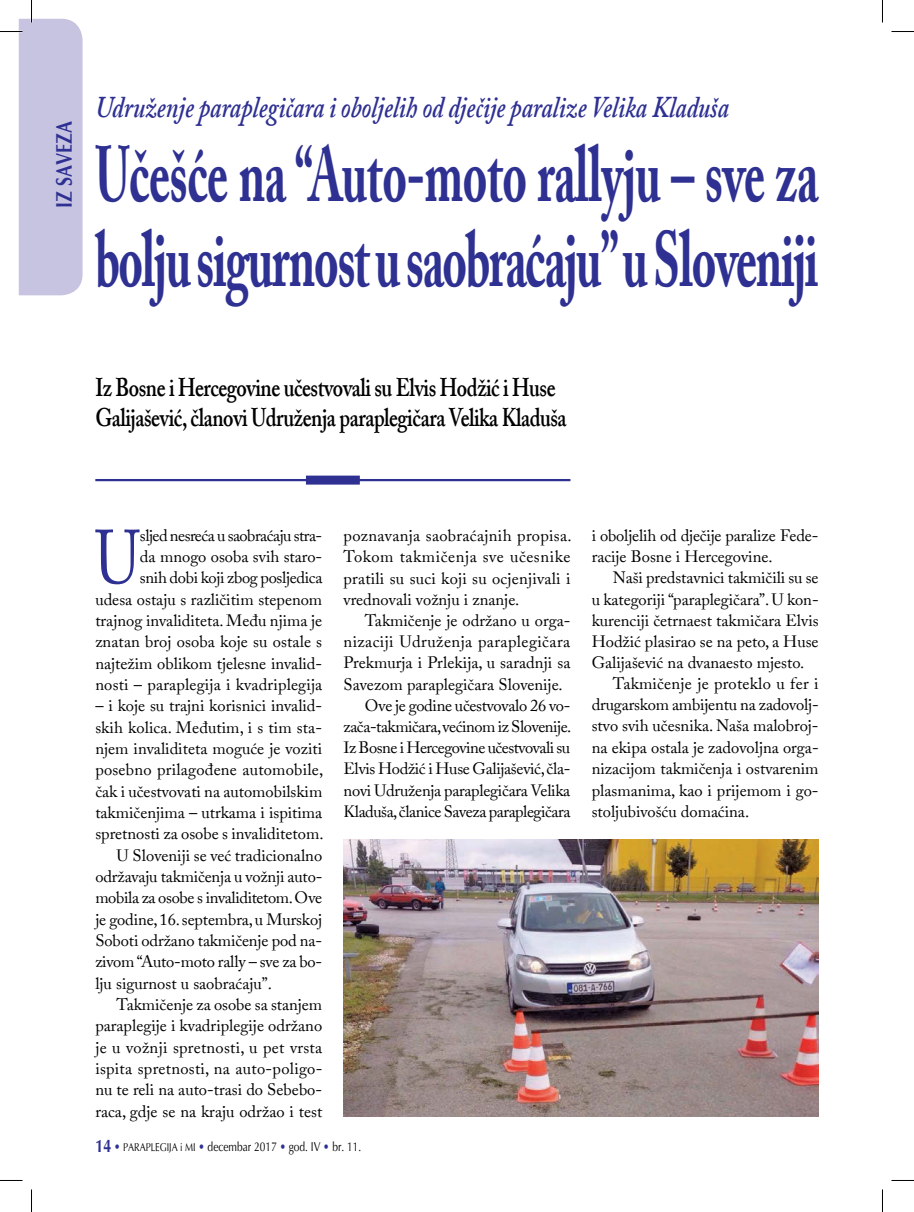
<style>
.page{position:relative;width:914px;height:1212px;background:#fff}
.page>*{position:absolute;margin:0;border:0;box-sizing:border-box;transform-origin:0 0}
.t1{font:700 78px/84px "Adobe Caslon Pro";letter-spacing:-.025em;color:#2e3092;scale:.6 1}
.t2{font:75.6px "Adobe Caslon Pro";color:#2e3092;scale:.8 1}
.t3{font:italic 600 30px "Adobe Caslon Pro";color:#2e3092;scale:.8 1}
.t4{font:600 25.5px/30px "Adobe Caslon Pro";letter-spacing:-.02em;color:#000;scale:.8 1}
.t5{font:700 22.5px "Optima";color:#2e3092;scale:.8 1}
.t6{font:16.5px/21.3px "Adobe Caslon Pro";color:#000;text-align:right}
.t7{font:16.5px "Adobe Caslon Pro";letter-spacing:-.03em;color:#000}
.t8{font:16.5px "Adobe Caslon Pro";letter-spacing:-.02em;color:#000}
.t9{font:16.5px "Adobe Caslon Pro";letter-spacing:.025em;color:#000}
.t10{font:12.75px "Optima";color:#000;scale:.8 1}
.s1{font-weight:700;font-size:18px;color:#2e3092}
.s2{color:#2e3092}
.s3{font-size:11.25px}
</style>
<div class="page">
<img style="left:343px;top:839px;width:475px;height:277px">
<hr style="left:95px;top:479px;width:475px;height:2px;background:#2e3092">
<div style="left:306px;top:475px;width:54px;height:9px;background:#2e3092"></div>
<svg style="left:891px;top:31px;width:22px;height:1px"></svg>
<svg style="left:0;top:0;width:83px;height:295px"></svg>
<svg style="left:31px;top:1189px;width:1px;height:22px"></svg>
<svg style="left:882px;top:0;width:1px;height:22px"></svg>
<svg style="left:882px;top:1189px;width:1px;height:22px"></svg>
<h3 class="t5" style="left:50px;top:208px;width:110px;rotate:-90deg">IZ savezA</h3>
<h3 class="t3" style="left:95px;top:89px;width:793px">Udruženje paraplegičara i oboljelih od dječije paralize Velika Kladuša</h3>
<h1 class="t1" style="left:95px;top:132px;width:1206px">Učešće na “Auto-moto rallyju – sve za bolju sigurnost u saobraćaju” u Sloveniji</h1>
<h3 class="t4" style="left:95px;top:372px;width:590px">Iz Bosne i Hercegovine učestvovali su Elvis Hodžić i Huse<br>Galijašević, članovi Udruženja paraplegičara Velika Kladuša</h3>
<p class="t6" style="left:95px;top:524px;width:228px">sljed nesreća u saobraćaju stra-<br>da mnogo osoba svih staro-<br>snih dobi koji zbog posljedica<br>udesa ostaju s različitim stepenom trajnog invaliditeta. Među njima je znatan broj osoba koje su ostale s najtežim oblikom tjelesne invalid&shy;nosti – paraplegija i kvadriplegija</p>
<p class="t6" style="left:95px;top:694px;width:228px">– i koje su trajni korisnici invalid-</p>
<p class="t6" style="left:95px;top:716px;width:228px">skih kolica. Međutim, i s tim sta-</p>
<p class="t6" style="left:95px;top:737px;width:228px">njem invaliditeta moguće je voziti</p>
<p class="t6" style="left:95px;top:758px;width:229px">posebno prilagođene automobile,</p>
<p class="t6" style="left:95px;top:780px;width:228px">čak i učestvovati na automobilskim</p>
<p class="t6" style="left:95px;top:801px;width:228px">takmičenjima – utrkama i ispitima</p>
<p class="t6" style="left:95px;top:822px;width:230px">spretnosti za osobe s invaliditetom.</p>
<p class="t6" style="left:117px;top:844px;width:207px">U Sloveniji se već tradicionalno</p>
<p class="t6" style="left:95px;top:865px;width:227px">održavaju takmičenja u vožnji auto-</p>
<p class="t8" style="left:95px;top:887px;width:228px">mobila za osobe s invaliditetom. Ove</p>
<p class="t6" style="left:95px;top:908px;width:228px">je godine, 16. septembra, u Murskoj</p>
<p class="t6" style="left:95px;top:929px;width:228px">Soboti održano takmičenje pod na-</p>
<p class="t6" style="left:95px;top:950px;width:228px">zivom “Auto-moto rally – sve za bo-</p>
<p class="t6" style="left:95px;top:971px;width:178px">lju sigurnost u saobraćaju”.</p>
<p class="t6" style="left:117px;top:993px;width:207px">Takmičenje za osobe sa stanjem</p>
<p class="t6" style="left:95px;top:1014px;width:228px">paraplegije i kvadriplegije održano</p>
<p class="t6" style="left:95px;top:1035px;width:228px">je u vožnji spretnosti, u pet vrsta</p>
<p class="t6" style="left:95px;top:1057px;width:228px">ispita spretnosti, na auto-poligo-</p>
<p class="t6" style="left:95px;top:1078px;width:228px">nu te reli na auto-trasi do Sebebo-</p>
<p class="t6" style="left:95px;top:1099px;width:228px">raca, gdje se na kraju održao i test</p>
<h2 class="t2" style="left:95px;top:512px;width:58px">U</h2>
<p class="t6" style="left:343px;top:524px;width:229px;text-align:justify">poznavanja saobraćajnih propisa.<br>Tokom takmičenja sve učesnike pratili su suci koji su ocjenjivali i vrednovali vožnju i znanje.</p>
<p class="t6" style="left:365px;top:609px;width:207px">Takmičenje je održano u orga-</p>
<p class="t9" style="left:343px;top:631px;width:228px">nizaciji Udruženja paraplegičara</p>
<p class="t6" style="left:343px;top:651px;width:228px">Prekmurja i Prlekija, u saradnji sa</p>
<p class="t6" style="left:343px;top:673px;width:221px">Savezom paraplegičara Slovenije.</p>
<p class="t8" style="left:365px;top:695px;width:207px">Ove je godine učestvovalo 26 vo-</p>
<p class="t7" style="left:343px;top:716px;width:229px">zača-takmičara, većinom iz Slovenije.</p>
<p class="t7" style="left:343px;top:737px;width:228px">Iz Bosne i Hercegovine učestvovali su</p>
<p class="t8" style="left:343px;top:758px;width:228px">Elvis Hodžić i Huse Galijašević, čla-</p>
<p class="t6" style="left:343px;top:779px;width:228px">novi Udruženja paraplegičara Velika</p>
<p class="t7" style="left:343px;top:801px;width:228px">Kladuša, članice Saveza paraplegičara</p>
<p class="t6" style="left:591px;top:524px;width:228px;text-align:left">i oboljelih od dječije paralize Fede&shy;racije Bosne i Hercegovine.</p>
<p class="t6" style="left:613px;top:567px;width:207px">Naši predstavnici takmičili su se</p>
<p class="t6" style="left:591px;top:588px;width:228px">u kategoriji “paraplegičara”. U kon-</p>
<p class="t6" style="left:591px;top:609px;width:228px">kurenciji četrnaest takmičara Elvis</p>
<p class="t6" style="left:591px;top:630px;width:228px">Hodžić plasirao se na peto, a Huse</p>
<p class="t6" style="left:591px;top:651px;width:214px">Galijašević na dvanaesto mjesto.</p>
<p class="t6" style="left:613px;top:672px;width:207px">Takmičenje je proteklo u fer i</p>
<p class="t6" style="left:591px;top:693px;width:228px">drugarskom ambijentu na zadovolj-</p>
<p class="t6" style="left:591px;top:715px;width:228px">stvo svih učesnika. Naša malobroj-</p>
<p class="t6" style="left:591px;top:736px;width:228px">na ekipa ostala je zadovoljna orga-</p>
<p class="t6" style="left:591px;top:757px;width:228px">nizacijom takmičenja i ostvarenim</p>
<p class="t6" style="left:591px;top:779px;width:228px">plasmanima, kao i prijemom i go-</p>
<p class="t6" style="left:591px;top:800px;width:159px">stoljubivošću domaćina.</p>
<p class="t10" style="left:95px;top:1137px;width:334px"><span class="s1">14</span> <span class="s2">•</span> <span class="s3">Paraplegija i mi</span> <span class="s2">•</span> decembar 2017 <span class="s2">•</span> god. IV <span class="s2">•</span> br. 11.</p>
</div>
